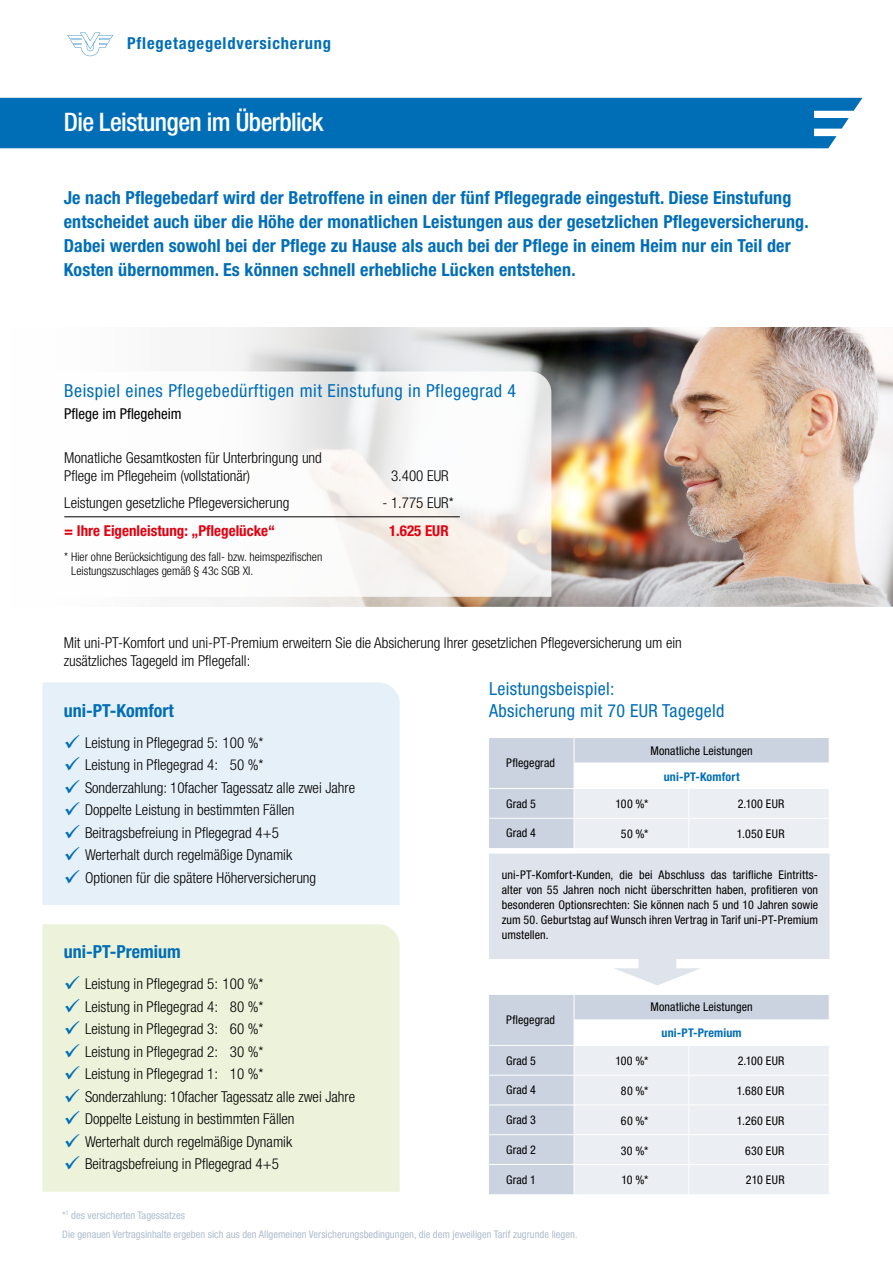
<style>
.page{position:relative;width:893px;height:1263px;background:#fff}
.page>*{position:absolute;margin:0;border:0;box-sizing:border-box;transform-origin:0 0}
.t1{font:500 condensed 25.5px "Helvetica Neue LT Std";letter-spacing:-.02em;color:#fff}
.t2{font:700 condensed 18px/24px "Helvetica Neue LT Std";letter-spacing:.01em;color:#006eb7}
.t3{font:condensed 18px/21.6px "Helvetica Neue LT Std";letter-spacing:.03em;color:#006eb7}
.t4{font:700 condensed 16.5px "Helvetica Neue LT Std";letter-spacing:.05em;color:#006eb7}
.t5{font:300 condensed 15px/18px "Helvetica Neue LT Std";color:#000}
.t6{font:700 condensed 15px "Helvetica Neue LT Std";color:#e3000f}
.t7{font:condensed 15px "Helvetica Neue LT Std";color:#000}
.t8{font:condensed 12px/15px "Helvetica Neue LT Std";letter-spacing:.01em;color:#000;text-align:justify}
.t9{font:300 condensed 12px/14.4px "Helvetica Neue LT Std";color:#000}
.t10{font:700 condensed 12px "Helvetica Neue LT Std";letter-spacing:.015em;color:#006eb7}
.t11{font:condensed 10.5px "Helvetica Neue LT Std";color:#afbdcf}
.s1{color:#006eb7}
</style>
<div class="page">
<div style="left:43px;top:924px;width:357px;height:268px;background:#ecf3da"></div>
<div style="left:43px;top:682px;width:357px;height:223px;background:#e6f0f8"></div>
<div style="left:0;top:98px;width:862px;height:50px;background:#006eb7"></div>
<div style="left:489px;top:995px;width:85px;height:199px;background:#cbd3e0"></div>
<hr style="left:489px;top:1045px;width:85px;height:1px;background:#fff">
<hr style="left:489px;top:1075px;width:85px;height:1px;background:#fff">
<svg style="left:574px;top:995px;width:255px;height:199px"></svg>
<hr style="left:489px;top:1104px;width:85px;height:1px;background:#fff">
<hr style="left:574px;top:1104px;width:115px;height:1px;background:#fff">
<hr style="left:689px;top:1104px;width:141px;height:1px;background:#fff">
<hr style="left:489px;top:1134px;width:85px;height:1px;background:#fff">
<hr style="left:574px;top:1134px;width:115px;height:1px;background:#fff">
<hr style="left:689px;top:1134px;width:141px;height:1px;background:#fff">
<hr style="left:489px;top:1164px;width:85px;height:1px;background:#fff">
<hr style="left:574px;top:1164px;width:115px;height:1px;background:#fff">
<hr style="left:689px;top:1164px;width:141px;height:1px;background:#fff">
<svg style="left:489px;top:738px;width:341px;height:247px"></svg>
<hr style="left:489px;top:818px;width:85px;height:1px;background:#fff">
<hr style="left:574px;top:818px;width:115px;height:1px;background:#fff">
<hr style="left:689px;top:818px;width:141px;height:1px;background:#fff">
<img style="left:215px;top:327px;width:678px;height:279px">
<svg style="left:64px;top:371px;width:487px;height:226px"></svg>
<hr style="left:64px;top:516px;width:298px;height:1px;background:#000">
<hr style="left:362px;top:516px;width:98px;height:1px;background:#000">
<svg style="left:67px;top:33px;width:46px;height:23px"></svg>
<p class="t4" style="left:127px;top:34px;width:205px">Pflegetagegeldversicherung</p>
<h1 class="t1" style="left:64px;top:107px;width:261px">Die Leistungen im Überblick</h1>
<p class="t2" style="left:64px;top:186px;width:746px">Je nach Pflegebedarf wird der Betroffene in einen der fünf Pflegegrade eingestuft. Diese Einstufung entscheidet auch über die Höhe der monatlichen Leistungen aus der gesetzlichen Pflegeversicherung.<br>Dabei werden sowohl bei der Pflege zu Hause als auch bei der Pflege in einem Heim nur ein Teil der Kosten übernommen. Es können schnell erhebliche Lücken entstehen.</p>
<p class="t3" style="left:64px;top:380px;width:453px">Beispiel eines Pflegebedürftigen mit Einstufung in Pflegegrad 4</p>
<p class="t7" style="left:64px;top:405px;width:119px">Pflege im Pflegeheim</p>
<p class="t5" style="left:64px;top:448px;width:259px">Monatliche Gesamtkosten für Unterbringung und<br>Pflege im Pflegeheim (vollstationär)</p>
<p class="t5" style="left:391px;top:466px;width:59px">3.400 EUR</p>
<p class="t5" style="left:64px;top:494px;width:227px">Leistungen gesetzliche Pflegeversicherung</p>
<p class="t5" style="left:382px;top:494px;width:73px">- 1.775 EUR*</p>
<p class="t6" style="left:64px;top:522px;width:212px">= Ihre Eigenleistung: „Pflegelücke“</p>
<p class="t6" style="left:389px;top:522px;width:61px">1.625 EUR</p>
<p class="t9" style="left:71px;top:549px;width:253px;text-indent:-7px">* Hier ohne Berücksichtigung des fall- bzw. heimspezifischen<br>Leistungszuschlages gemäß § 43c SGB XI.</p>
<p class="t5" style="left:64px;top:633px;width:620px">Mit uni-PT-Komfort und uni-PT-Premium erweitern Sie die Absicherung Ihrer gesetzlichen Pflegeversicherung um ein zusätzliches Tagegeld im Pflegefall:</p>
<p class="t2" style="left:64px;top:698px;width:111px">uni-PT-Komfort</p>
<p class="t5" style="left:64px;top:733px;width:201px"><span class="s1">✓</span> Leistung in Pflegegrad 5: 100 %*</p>
<p class="t5" style="left:64px;top:756px;width:201px"><span class="s1">✓</span> Leistung in Pflegegrad 4: 50 %*</p>
<p class="t5" style="left:64px;top:778px;width:293px"><span class="s1">✓</span> Sonderzahlung: 10facher Tagessatz alle zwei Jahre</p>
<p class="t5" style="left:64px;top:801px;width:232px"><span class="s1">✓</span> Doppelte Leistung in bestimmten Fällen</p>
<p class="t5" style="left:64px;top:823px;width:217px"><span class="s1">✓</span> Beitragsbefreiung in Pflegegrad 4+5</p>
<p class="t5" style="left:64px;top:846px;width:230px"><span class="s1">✓</span> Werterhalt durch regelmäßige Dynamik</p>
<p class="t5" style="left:64px;top:868px;width:254px"><span class="s1">✓</span> Optionen für die spätere Höherversicherung</p>
<p class="t2" style="left:64px;top:940px;width:118px">uni-PT-Premium</p>
<p class="t5" style="left:64px;top:975px;width:201px"><span class="s1">✓</span> Leistung in Pflegegrad 5: 100 %*</p>
<p class="t5" style="left:64px;top:997px;width:201px"><span class="s1">✓</span> Leistung in Pflegegrad 4: 80 %*</p>
<p class="t5" style="left:64px;top:1020px;width:201px"><span class="s1">✓</span> Leistung in Pflegegrad 3: 60 %*</p>
<p class="t5" style="left:64px;top:1042px;width:201px"><span class="s1">✓</span> Leistung in Pflegegrad 2: 30 %*</p>
<p class="t5" style="left:64px;top:1065px;width:201px"><span class="s1">✓</span> Leistung in Pflegegrad 1: 10 %*</p>
<p class="t5" style="left:64px;top:1087px;width:293px"><span class="s1">✓</span> Sonderzahlung: 10facher Tagessatz alle zwei Jahre</p>
<p class="t5" style="left:64px;top:1110px;width:232px"><span class="s1">✓</span> Doppelte Leistung in bestimmten Fällen</p>
<p class="t5" style="left:64px;top:1132px;width:230px"><span class="s1">✓</span> Werterhalt durch regelmäßige Dynamik</p>
<p class="t5" style="left:64px;top:1155px;width:217px"><span class="s1">✓</span> Beitragsbefreiung in Pflegegrad 4+5</p>
<p class="t11" style="left:62px;top:1209px;width:124px">*<sup>1</sup> des versicherten Tagessatzes</p>
<p class="t3" style="left:489px;top:678px;width:237px">Leistungsbeispiel:<br>Absicherung mit 70 EUR Tagegeld</p>
<p class="t8" style="left:506px;top:755px;width:50px">Pflegegrad</p>
<p class="t8" style="left:650px;top:743px;width:104px">Monatliche Leistungen</p>
<p class="t10" style="left:664px;top:769px;width:77px">uni-PT-Komfort</p>
<p class="t8" style="left:506px;top:796px;width:32px">Grad 5</p>
<p class="t8" style="left:615px;top:796px;width:35px">100 %*</p>
<p class="t8" style="left:738px;top:796px;width:48px">2.100 EUR</p>
<p class="t8" style="left:506px;top:826px;width:32px">Grad 4</p>
<p class="t8" style="left:621px;top:826px;width:29px">50 %*</p>
<p class="t8" style="left:737px;top:826px;width:49px">1.050 EUR</p>
<p class="t8" style="left:502px;top:867px;width:318px">uni-PT-Komfort-Kunden, die bei Abschluss das tarifliche Eintritts&shy;alter von 55 Jahren noch nicht überschritten haben, profitieren von besonderen Optionsrechten: Sie können nach 5 und 10 Jahren sowie zum 50. Geburtstag auf Wunsch ihren Vertrag in Tarif uni-PT-Premium umstellen.</p>
<p class="t8" style="left:506px;top:1012px;width:50px">Pflegegrad</p>
<p class="t8" style="left:650px;top:999px;width:104px">Monatliche Leistungen</p>
<p class="t10" style="left:661px;top:1025px;width:82px">uni-PT-Premium</p>
<p class="t8" style="left:506px;top:1053px;width:32px">Grad 5</p>
<p class="t8" style="left:615px;top:1053px;width:35px">100 %*</p>
<p class="t8" style="left:738px;top:1053px;width:48px">2.100 EUR</p>
<p class="t8" style="left:506px;top:1082px;width:32px">Grad 4</p>
<p class="t8" style="left:621px;top:1083px;width:29px">80 %*</p>
<p class="t8" style="left:737px;top:1083px;width:49px">1.680 EUR</p>
<p class="t8" style="left:506px;top:1112px;width:32px">Grad 3</p>
<p class="t8" style="left:621px;top:1113px;width:29px">60 %*</p>
<p class="t8" style="left:737px;top:1113px;width:49px">1.260 EUR</p>
<p class="t8" style="left:506px;top:1142px;width:32px">Grad 2</p>
<p class="t8" style="left:621px;top:1143px;width:29px">30 %*</p>
<p class="t8" style="left:745px;top:1143px;width:41px">630 EUR</p>
<p class="t8" style="left:506px;top:1172px;width:32px">Grad 1</p>
<p class="t8" style="left:622px;top:1172px;width:28px">10 %*</p>
<p class="t8" style="left:746px;top:1172px;width:40px">210 EUR</p>
<p class="t11" style="left:62px;top:1228px;width:517px">Die genauen Vertragsinhalte ergeben sich aus den Allgemeinen Versicherungsbedingungen, die dem jeweiligen Tarif zugrunde liegen.</p>
</div>
